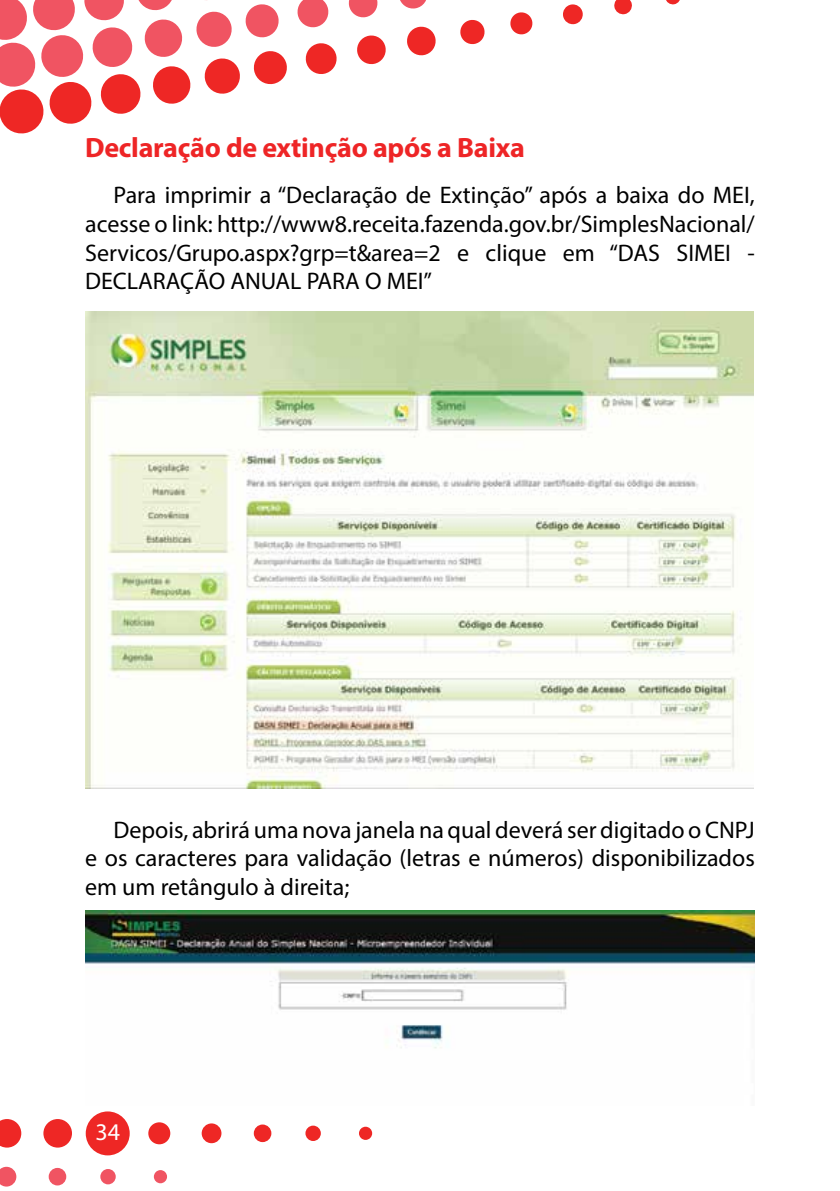
<style>
.page{position:relative;width:840px;height:1191px;background:#fff}
.page>*{position:absolute;margin:0;border:0;box-sizing:border-box;transform-origin:0 0}
.t1{font:700 28px "Myriad Pro";letter-spacing:-.01em;color:#ee2526}
.t2{font:24px/28.8px "Myriad Pro";color:#000;text-align:justify}
.t3{font:24px "Myriad Pro";color:#fff}
</style>
<div class="page">
<svg style="left:0;top:1119px;width:21px;height:28px"></svg>
<div style="left:43px;top:1119px;width:29px;height:28px;background:#ee2725;border-radius:50%"></div>
<div style="left:86px;top:1111px;width:44px;height:44px;background:#ee2725;border-radius:50%"></div>
<div style="left:148px;top:1122px;width:22px;height:22px;background:#ee2725;border-radius:50%"></div>
<div style="left:201px;top:1123px;width:20px;height:20px;background:#ee2725;border-radius:50%"></div>
<div style="left:254px;top:1124px;width:17px;height:18px;background:#ee2725;border-radius:50%"></div>
<div style="left:305px;top:1125px;width:15px;height:16px;background:#ee2725;border-radius:50%"></div>
<div style="left:359px;top:1126px;width:13px;height:13px;background:#ee2725;border-radius:50%"></div>
<svg style="left:0;top:1166px;width:16px;height:20px"></svg>
<div style="left:49px;top:1167px;width:17px;height:18px;background:#f05462;border-radius:50%"></div>
<div style="left:100px;top:1169px;width:16px;height:15px;background:#f05462;border-radius:50%"></div>
<div style="left:154px;top:1170px;width:13px;height:13px;background:#f05462;border-radius:50%"></div>
<svg style="left:297px;top:0;width:32px;height:28px"></svg>
<svg style="left:348px;top:0;width:30px;height:18px"></svg>
<svg style="left:400px;top:0;width:26px;height:9px"></svg>
<svg style="left:0;top:0;width:287px;height:134px"></svg>
<svg style="left:305px;top:43px;width:32px;height:31px"></svg>
<svg style="left:357px;top:35px;width:29px;height:30px"></svg>
<svg style="left:407px;top:26px;width:29px;height:30px"></svg>
<svg style="left:460px;top:20px;width:25px;height:25px"></svg>
<svg style="left:510px;top:12px;width:23px;height:23px"></svg>
<svg style="left:563px;top:4px;width:20px;height:21px"></svg>
<svg style="left:614px;top:0;width:18px;height:15px"></svg>
<svg style="left:666px;top:0;width:14px;height:5px"></svg>
<img style="left:85px;top:312px;width:668px;height:477px">
<img style="left:85px;top:910px;width:669px;height:139px">
<p class="t1" style="left:85px;top:129px;width:441px">Declaração de extinção após a Baixa</p>
<p class="t2" style="left:85px;top:180px;width:670px;text-indent:28px">Para imprimir a “Declaração de Extinção” após a baixa do MEI, acesse o link: http://www8.receita.fazenda.gov.br/SimplesNacional/ Servicos/Grupo.aspx?grp=t&amp;area=2 e clique em “DAS SIMEI - DECLARAÇÃO ANUAL PARA O MEI”</p>
<p class="t2" style="left:85px;top:814px;width:670px;text-indent:28px">Depois, abrirá uma nova janela na qual deverá ser digitado o CNPJ e os caracteres para validação (letras e números) disponibilizados em um retângulo à direita;</p>
<p class="t3" style="left:95px;top:1117px;width:26px">34</p>
</div>
